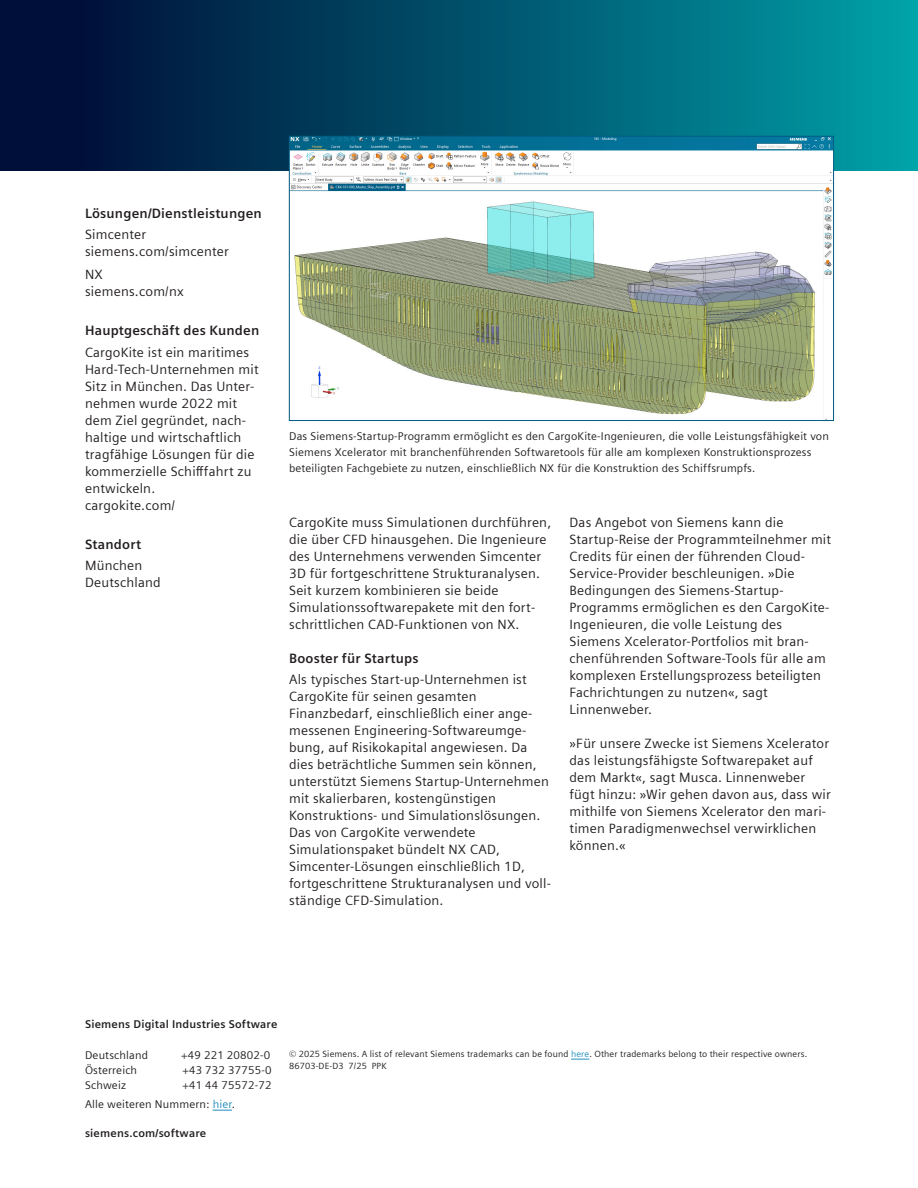
<style>
.page{position:relative;width:918px;height:1188px;background:#fff}
.page>*{position:absolute;margin:0;border:0;box-sizing:border-box;transform-origin:0 0}
.Body_Text{font:13.5px/17px "Siemens Sans";letter-spacing:.015em;color:#231f20}
.Side_bar_text{font:13.5px/17px "Siemens Sans";letter-spacing:.015em;color:#231f20}
.Side_bar_head{font:700 13.5px "Siemens Sans";letter-spacing:.015em;color:#231f20}
.Body_Subhead{font:700 13.5px "Siemens Sans";letter-spacing:.015em;color:#231f20}
.Caption_7_5pt_3_75mm{font:11.25px/15.9px "Siemens Sans";letter-spacing:.015em;color:#231f20}
.Contact_Text{font:11.25px "Siemens Sans";letter-spacing:.015em;color:#231f20}
.Contact_Subhead_-_UR{font:700 11.25px "Siemens Sans";letter-spacing:.015em;color:#231f20}
.LEGAL_TEXT_6_8_PT{font:9px "Siemens Sans";letter-spacing:.015em;color:#231f20}
.s1{color:#1e8abc}
.s2{color:#218fc0}
</style>
<div class="page">
<div style="left:0;top:0;width:918px;height:170px;background:linear-gradient(to right,#000430,#009fa6)"></div>
<svg style="left:213px;top:1110px;width:19px;height:1px"></svg>
<svg style="left:571px;top:1059px;width:18px;height:1px"></svg>
<img style="left:291px;top:138px;width:541px;height:281px">
<div style="left:289px;top:136px;width:545px;height:285px;border:1px solid #015c83"></div>
<p class="Side_bar_head" style="left:85px;top:203px;width:178px">Lösungen/Dienstleistungen</p>
<p class="Side_bar_text" style="left:85px;top:225px;width:145px">Simcenter siemens.com/simcenter</p>
<p class="Side_bar_text" style="left:85px;top:265px;width:100px">NX siemens.com/nx</p>
<p class="Side_bar_head" style="left:85px;top:320px;width:176px">Hauptgeschäft des Kunden</p>
<p class="Side_bar_text" style="left:85px;top:343px;width:175px">CargoKite ist ein maritimes<br>Hard-Tech-Unternehmen mit<br>Sitz in München. Das Unter&shy;nehmen wurde 2022 mit dem Ziel gegründet, nach&shy;haltige und wirtschaftlich tragfähige Lösungen für die kommerzielle Schifffahrt zu entwickeln.<br>cargokite.com/</p>
<p class="Side_bar_head" style="left:85px;top:534px;width:58px">Standort</p>
<p class="Side_bar_text" style="left:85px;top:556px;width:77px">München<br>Deutschland</p>
<p class="Caption_7_5pt_3_75mm" style="left:289px;top:428px;width:541px">Das Siemens-Startup-Programm ermöglicht es den CargoKite-Ingenieuren, die volle Leistungsfähigkeit von<br>Siemens Xcelerator mit branchenführenden Softwaretools für alle am komplexen Konstruktionsprozess beteiligten Fachgebiete zu nutzen, einschließlich NX für die Konstruktion des Schiffsrumpfs.</p>
<p class="Body_Text" style="left:289px;top:513px;width:264px">CargoKite muss Simulationen durchführen, die über CFD hinausgehen. Die Ingenieure des Unternehmens verwenden Simcenter 3D für fortgeschrittene Strukturanalysen.<br>Seit kurzem kombinieren sie beide Simulationssoftwarepakete mit den fort&shy;schrittlichen CAD-Funktionen von NX.</p>
<p class="Body_Subhead" style="left:289px;top:648px;width:131px">Booster für Startups</p>
<p class="Body_Text" style="left:289px;top:670px;width:263px">Als typisches Start-up-Unternehmen ist CargoKite für seinen gesamten Finanzbedarf, einschließlich einer ange&shy;messenen Engineering-Softwareumge&shy;bung, auf Risikokapital angewiesen. Da dies beträchtliche Summen sein können, unterstützt Siemens Startup-Unternehmen mit skalierbaren, kostengünstigen Konstruktions- und Simulationslösungen.<br>Das von CargoKite verwendete Simulationspaket bündelt NX CAD, Simcenter-Lösungen einschließlich 1D, fortgeschrittene Strukturanalysen und voll&shy;ständige CFD-Simulation.</p>
<p class="Body_Text" style="left:570px;top:513px;width:263px">Das Angebot von Siemens kann die Startup-Reise der Programmteilnehmer mit Credits für einen der führenden Cloud-Service-Provider beschleunigen. »Die Bedingungen des Siemens-Startup-Programms ermöglichen es den CargoKite-Ingenieuren, die volle Leistung des Siemens Xcelerator-Portfolios mit bran&shy;chenführenden Software-Tools für alle am komplexen Erstellungsprozess beteiligten Fachrichtungen zu nutzen«, sagt Linnenweber.</p>
<p class="Body_Text" style="left:570px;top:734px;width:263px">»Für unsere Zwecke ist Siemens Xcelerator das leistungsfähigste Softwarepaket auf dem Markt«, sagt Musca. Linnenweber fügt hinzu: »Wir gehen davon aus, dass wir mithilfe von Siemens Xcelerator den mari&shy;timen Paradigmenwechsel verwirklichen können.«</p>
<p class="Contact_Subhead_-_UR" style="left:85px;top:1015px;width:194px">Siemens Digital Industries Software</p>
<p class="Contact_Text" style="left:85px;top:1047px;width:65px">Deutschland</p>
<p class="Contact_Text" style="left:181px;top:1047px;width:91px">+49 221 20802-0</p>
<p class="Contact_Text" style="left:85px;top:1062px;width:54px">Österreich</p>
<p class="Contact_Text" style="left:182px;top:1062px;width:91px">+43 732 37755-0</p>
<p class="Contact_Text" style="left:85px;top:1077px;width:42px">Schweiz</p>
<p class="Contact_Text" style="left:182px;top:1077px;width:91px">+41 44 75572-72</p>
<p class="Contact_Text" style="left:85px;top:1096px;width:152px">Alle weiteren Nummern: <span class="s1">hier</span>.</p>
<p class="Contact_Subhead_-_UR" style="left:85px;top:1124px;width:123px">siemens.com/software</p>
<p class="LEGAL_TEXT_6_8_PT" style="left:289px;top:1048px;width:520px">© 2025 Siemens. A list of relevant Siemens trademarks can be found <span class="s2">here</span>. Other trademarks belong to their respective owners.</p>
<p class="LEGAL_TEXT_6_8_PT" style="left:289px;top:1060px;width:99px">86703-DE-D3 7/25 PPK</p>
</div>
